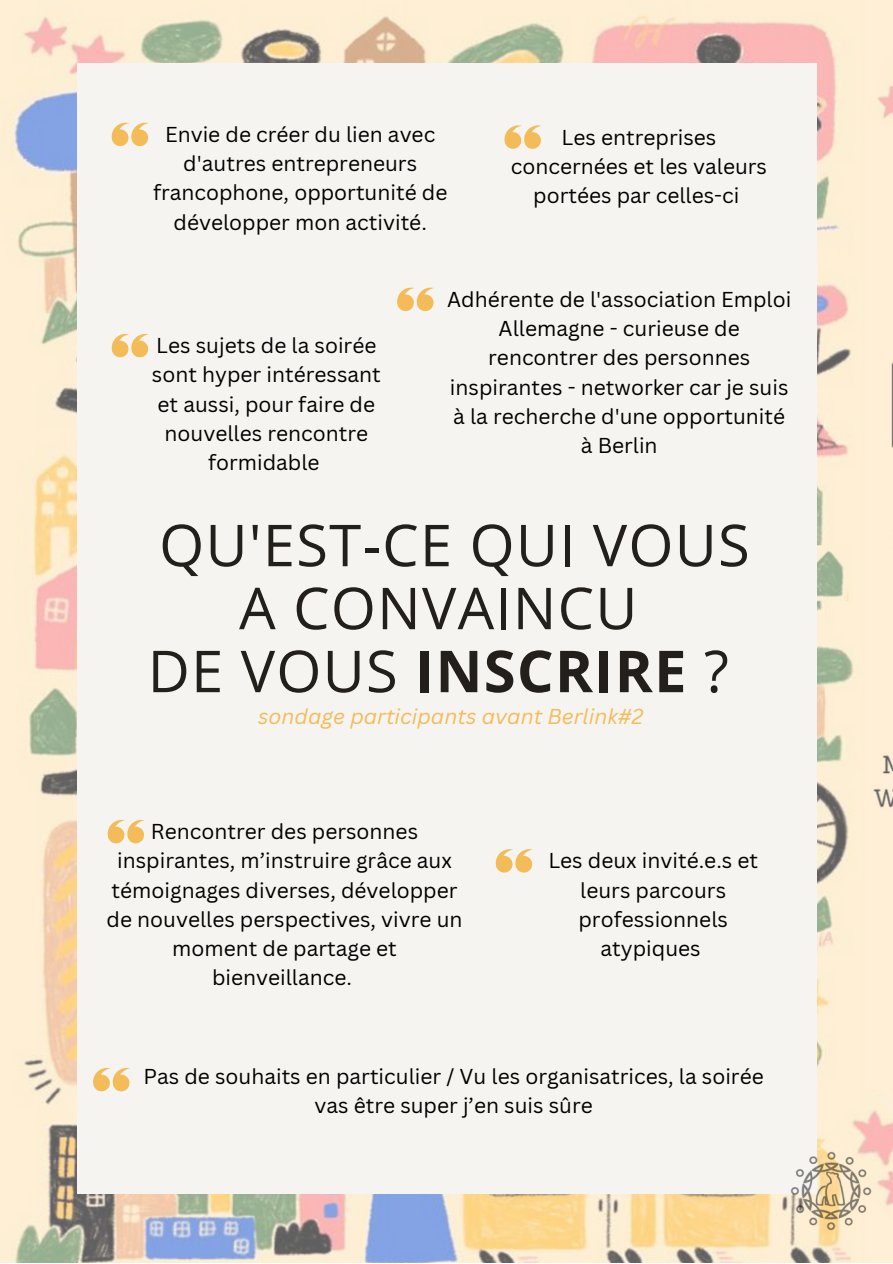
<style>
.page{position:relative;width:893px;height:1264px;background:#fff}
.page>*{position:absolute;margin:0;border:0;box-sizing:border-box;transform-origin:0 0}
.t1{font:57.75px/63px "Open Sans";letter-spacing:.02em;color:#23201c;text-align:center}
.t2{font:21px/29.2px "Canva Sans";color:#000;text-align:center}
.t3{font:italic 21px "Canva Sans";color:#f4bb59}
.s1{font-weight:700}
</style>
<div class="page">
<img style="left:0;top:0;width:892px;height:1262px">
<div style="left:77px;top:63px;width:739px;height:1130px;background:#f6f4f0"></div>
<img style="left:785px;top:1146px;width:91px;height:89px">
<svg style="left:112px;top:123px;width:37px;height:23px"></svg>
<svg style="left:504px;top:125px;width:37px;height:24px"></svg>
<svg style="left:495px;top:849px;width:38px;height:23px"></svg>
<svg style="left:112px;top:334px;width:37px;height:23px"></svg>
<svg style="left:397px;top:287px;width:37px;height:24px"></svg>
<svg style="left:108px;top:819px;width:37px;height:24px"></svg>
<svg style="left:93px;top:1067px;width:37px;height:24px"></svg>
<p class="t2" style="left:153px;top:119px;width:296px">Envie de créer du lien avec d'autres entrepreneurs francophone, opportunité de développer mon activité.</p>
<p class="t2" style="left:511px;top:122px;width:258px">Les entreprises concernées et les valeurs portées par celles-ci</p>
<p class="t2" style="left:152px;top:330px;width:230px">Les sujets de la soirée sont hyper intéressant et aussi, pour faire de nouvelles rencontre formidable</p>
<p class="t2" style="left:447px;top:284px;width:345px">Adhérente de l'association Emploi<br>Allemagne - curieuse de rencontrer des personnes inspirantes - networker car je suis à la recherche d'une opportunité à Berlin</p>
<h1 class="t1" style="left:148px;top:512px;width:603px">QU'EST-CE QUI VOUS<br>A CONVAINCU<br>DE VOUS <span class="s1">INSCRIRE</span> ?</h1>
<p class="t3" style="left:258px;top:702px;width:386px">sondage participants avant Berlink#2</p>
<p class="t2" style="left:106px;top:816px;width:357px">Rencontrer des personnes inspirantes, m’instruire grâce aux témoignages diverses, développer de nouvelles perspectives, vivre un moment de partage et bienveillance.</p>
<p class="t2" style="left:548px;top:845px;width:211px">Les deux invité.e.s et leurs parcours professionnels atypiques</p>
<p class="t2" style="left:143px;top:1060px;width:621px">Pas de souhaits en particulier / Vu les organisatrices, la soirée vas être super j’en suis sûre</p>
</div>
